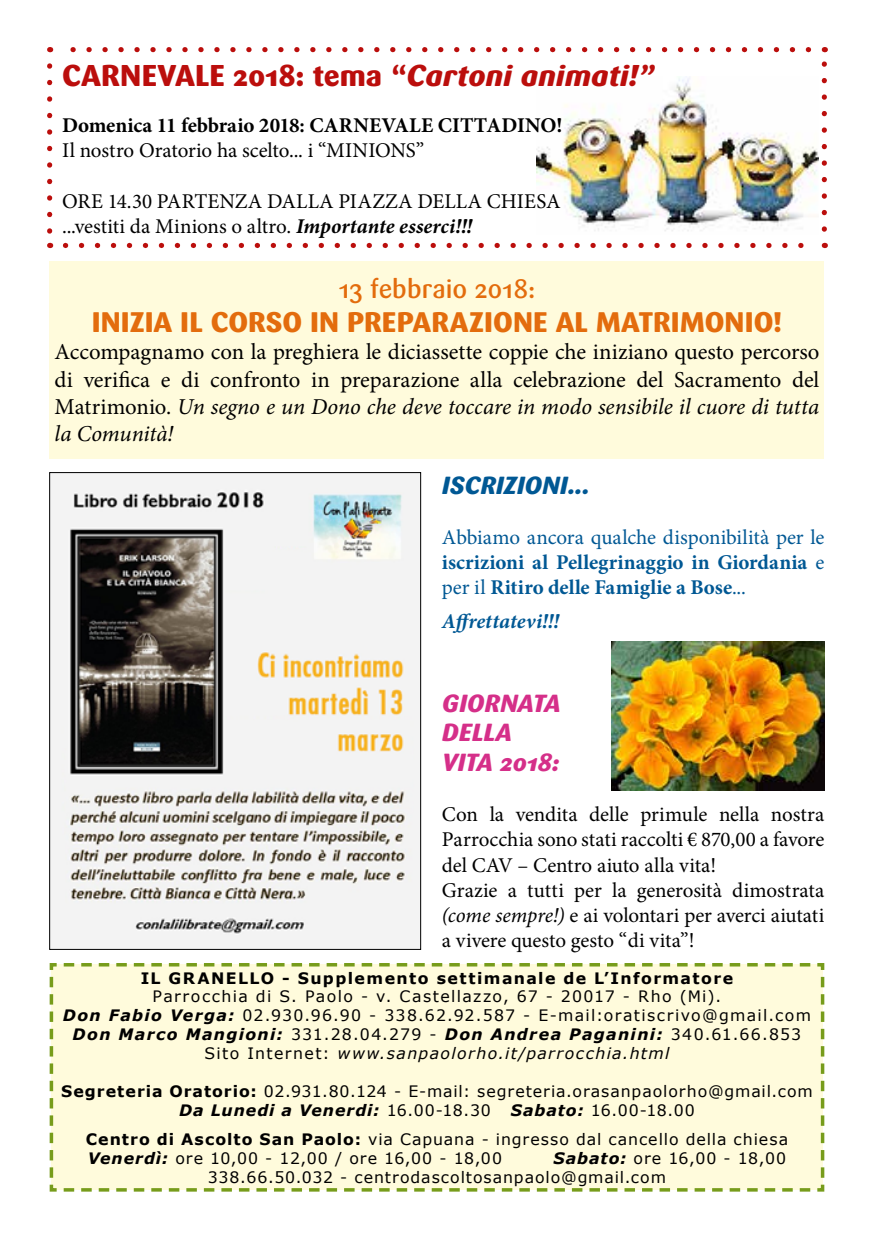
<style>
.page{position:relative;width:874px;height:1241px;background:#fff}
.page>*{position:absolute;margin:0;border:0;box-sizing:border-box;transform-origin:0 0}
.t1{font:800 29.75px "Sari";letter-spacing:.005em;color:#bb0e0c}
.t2{font:800 28px "Sari";letter-spacing:.005em;color:#e36c0d}
.t3{font:500 26.25px "Sari";letter-spacing:-.005em;color:#e36c0d}
.t4{font:italic 800 24.5px/29.4px "Sari";color:#d52f89}
.t5{font:italic 800 24.5px "Sari";letter-spacing:.005em;color:#005894}
.t6{font:22.75px/27.3px "Minion Pro";letter-spacing:-.005em;color:#000;text-align:justify}
.t7{font:21px/25.2px "Minion Pro";color:#000}
.t8{font:700 21px/25.2px "Minion Pro";color:#005894;text-align:justify}
.t9{font:700 21px "Minion Pro";letter-spacing:-.005em;color:#000}
.t10{font:italic 700 21px "Minion Pro";color:#005894}
.t11{font:15.75px/18.9px "Verdana";letter-spacing:.06em;color:#000}
.t12{font:15.75px/18.9px "Verdana";letter-spacing:.085em;color:#000;text-align:center}
.t13{font:700 15.75px "Verdana";letter-spacing:.09em;color:#000}
.s1{font-style:italic}
.s2{font-weight:700;font-style:italic}
.s3{font-weight:400}
.s4{font-weight:700}
</style>
<div class="page">
<div style="left:49px;top:963px;width:776px;height:229px;background:#fffbdc"></div>
<img style="left:536px;top:77px;width:281px;height:154px">
<svg style="left:47px;top:66px;width:5px;height:168px"></svg>
<svg style="left:65px;top:243px;width:739px;height:5px"></svg>
<svg style="left:821px;top:61px;width:5px;height:168px"></svg>
<svg style="left:70px;top:47px;width:738px;height:5px"></svg>
<div style="left:50px;top:261px;width:773px;height:198px;background:#fffbdc"></div>
<img style="left:51px;top:474px;width:368px;height:473px">
<img style="left:611px;top:641px;width:212px;height:149px">
<h1 class="t1" style="left:62px;top:57px;width:593px">CARNEVALE 2018: tema “<span class="s1">Cartoni animati!”</span></h1>
<p class="t9" style="left:62px;top:110px;width:501px">Domenica 11 febbraio 2018: CARNEVALE CITTADINO!</p>
<p class="t7" style="left:62px;top:138px;width:363px">Il nostro Oratorio ha scelto... i “MINIONS”</p>
<p class="t7" style="left:62px;top:188px;width:499px">ORE 14.30 PARTENZA DALLA PIAZZA DELLA CHIESA ...vestiti da Minions o altro. <span class="s2">Importante esserci!!!</span></p>
<p class="t3" style="left:338px;top:274px;width:198px">13 febbraio 2018:</p>
<h2 class="t2" style="left:92px;top:305px;width:691px">INIZIA IL CORSO IN PREPARAZIONE AL MATRIMONIO!</h2>
<p class="t6" style="left:55px;top:338px;width:765px">Accompagnamo con la preghiera le diciassette coppie che iniziano questo percorso di verifica e di confronto in preparazione alla celebrazione del Sacramento del Matrimonio. <span class="s1">Un segno e un Dono che deve toccare in modo sensibile il cuore di tutta la Comunità!</span></p>
<p class="t5" style="left:441px;top:470px;width:149px">ISCRIZIONI...</p>
<p class="t8" style="left:441px;top:524px;width:384px"><span class="s3">Abbiamo ancora qualche disponibilità per le </span>iscrizioni al Pellegrinaggio in Giordania <span class="s3">e per il</span> Ritiro delle Famiglie a Bose<span class="s3">...</span></p>
<p class="t10" style="left:441px;top:606px;width:119px">Affrettatevi!!!</p>
<p class="t4" style="left:441px;top:688px;width:120px">GIORNATA<br>DELLA<br>VITA 2018:</p>
<p class="t7" style="left:441px;top:801px;width:383px">Con la vendita delle primule nella nostra Parrocchia sono stati raccolti € 870,00 a favore del CAV – Centro aiuto alla vita!<br>Grazie a tutti per la generosità dimostrata <span class="s1">(come sempre!)</span> e ai volontari per averci aiutati a vivere questo gesto “di vita”!</p>
<p class="t13" style="left:141px;top:967px;width:593px">IL GRANELLO - Supplemento settimanale de L’Informatore</p>
<p class="t12" style="left:63px;top:987px;width:749px">Parrocchia di S. Paolo - v. Castellazzo, 67 - 20017 - Rho (Mi).<br><span class="s2">Don Fabio Verga:</span> 02.930.96.90 - 338.62.92.587 - E-mail:oratiscrivo@gmail.com <span class="s2">Don Marco Mangioni:</span> 331.28.04.279 - <span class="s2">Don Andrea Paganini:</span> 340.61.66.853<br>Sito Internet: <span class="s1">www.sanpaolorho.it/parrocchia.html</span></p>
<p class="t11" style="left:179px;top:1081px;width:635px;text-indent:-118px"><span class="s4">Segreteria Oratorio:</span> 02.931.80.124 - E-mail: segreteria.orasanpaolorho@gmail.com<br><span class="s2">Da Lunedi a Venerdi:</span> 16.00-18.30</p>
<p class="t11" style="left:86px;top:1095px;width:703px;line-height:29.4px;text-indent:424px"><span class="s2">Sabato:</span> 16.00-18.00<br><span class="s4">Centro di Ascolto San Paolo:</span> via Capuana - ingresso dal cancello della chiesa</p>
<p class="t11" style="left:88px;top:1149px;width:415px"><span class="s2">Venerdì:</span> ore 10,00 - 12,00 / ore 16,00 - 18,00</p>
<p class="t11" style="left:208px;top:1149px;width:579px;text-indent:345px"><span class="s2">Sabato:</span> ore 16,00 - 18,00<br>338.66.50.032 - centrodascoltosanpaolo@gmail.com</p>
</div>
